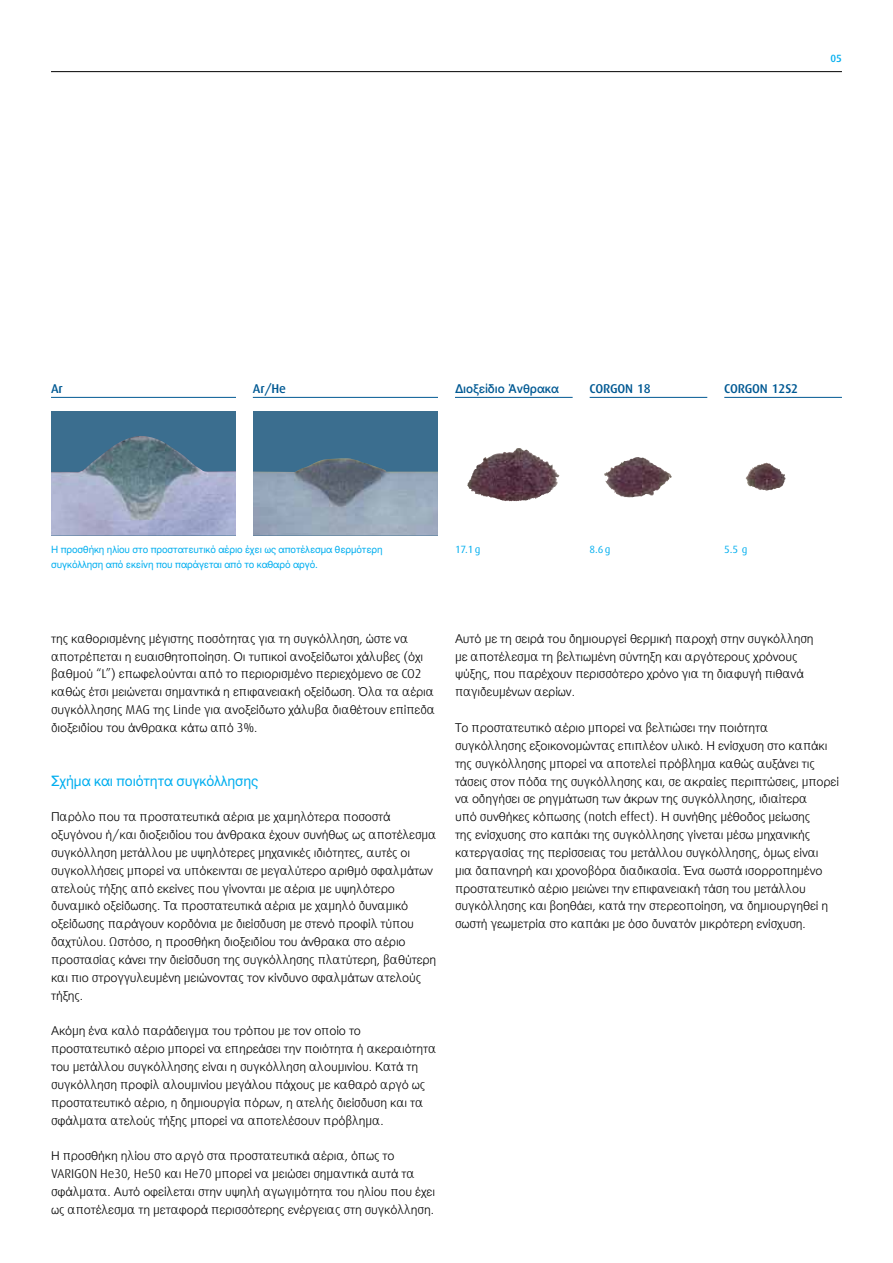
<style>
.page{position:relative;width:893px;height:1263px;background:#fff}
.page>*{position:absolute;margin:0;border:0;box-sizing:border-box;transform-origin:0 0}
.t1{font:15px "Linde Dax Global";letter-spacing:-.01em;color:#00aeef}
.t2{font:300 12.75px/17.9px "Linde Dax Global";letter-spacing:-.01em;color:#000}
.t3{font:500 12.75px "Linde Dax Global";letter-spacing:-.01em;color:#005993}
.t4{font:10.5px/14.7px "Linde Dax Global";letter-spacing:-.01em;color:#00aeef}
.t5{font:500 10.5px "Linde Dax Global";color:#00aeef}
</style>
<div class="page">
<hr style="left:51px;top:71px;width:791px;height:1px;background:#000">
<img style="left:467px;top:448px;width:84px;height:54px">
<img style="left:604px;top:457px;width:68px;height:41px">
<img style="left:745px;top:463px;width:41px;height:28px">
<hr style="left:455px;top:397px;width:118px;height:1px;background:#005993">
<hr style="left:590px;top:397px;width:117px;height:1px;background:#005993">
<hr style="left:724px;top:397px;width:118px;height:1px;background:#005993">
<div style="left:51px;top:411px;width:185px;height:125px;background:#3b6e8f"></div>
<img style="left:51px;top:436px;width:185px;height:100px">
<hr style="left:51px;top:397px;width:185px;height:1px;background:#005993">
<div style="left:253px;top:411px;width:185px;height:125px;background:#3b6e8f"></div>
<img style="left:253px;top:458px;width:185px;height:78px">
<hr style="left:253px;top:397px;width:185px;height:1px;background:#005993">
<p class="t5" style="left:831px;top:52px;width:13px">05</p>
<p class="t3" style="left:51px;top:381px;width:13px">Ar</p>
<p class="t3" style="left:253px;top:381px;width:35px">Ar/He</p>
<p class="t3" style="left:455px;top:381px;width:106px">Διοξείδιο Άνθρακα</p>
<p class="t3" style="left:590px;top:381px;width:63px">CORGON 18</p>
<p class="t3" style="left:724px;top:381px;width:75px">CORGON 12S2</p>
<p class="t4" style="left:51px;top:542px;width:333px">Η προσθήκη ηλίου στο προστατευτικό αέριο έχει ως αποτέλεσμα θερμότερη συγκόλληση από εκείνη που παράγεται από το καθαρό αργό.</p>
<p class="t4" style="left:455px;top:542px;width:27px">17.1g</p>
<p class="t4" style="left:590px;top:542px;width:22px">8.6g</p>
<p class="t4" style="left:724px;top:542px;width:25px">5.5 g</p>
<p class="t2" style="left:51px;top:629px;width:386px">της καθορισμένης μέγιστης ποσότητας για τη συγκόλληση, ώστε να αποτρέπεται η ευαισθητοποίηση. Οι τυπικοί ανοξείδωτοι χάλυβες (όχι βαθμού “L”) επωφελούνται από το περιορισμένο περιεχόμενο σε CO2 καθώς έτσι μειώνεται σημαντικά η επιφανειακή οξείδωση. Όλα τα αέρια συγκόλλησης MAG της Linde για ανοξείδωτο χάλυβα διαθέτουν επίπεδα διοξειδίου του άνθρακα κάτω από 3%.</p>
<p class="t1" style="left:51px;top:771px;width:209px">Σχήμα και ποιότητα συγκόλλησης</p>
<p class="t2" style="left:51px;top:808px;width:387px">Παρόλο που τα προστατευτικά αέρια με χαμηλότερα ποσοστά οξυγόνου ή/και διοξειδίου του άνθρακα έχουν συνήθως ως αποτέλεσμα συγκόλληση μετάλλου με υψηλότερες μηχανικές ιδιότητες, αυτές οι συγκολλήσεις μπορεί να υπόκεινται σε μεγαλύτερο αριθμό σφαλμάτων ατελούς τήξης από εκείνες που γίνονται με αέρια με υψηλότερο δυναμικό οξείδωσης. Τα προστατευτικά αέρια με χαμηλό δυναμικό οξείδωσης παράγουν κορδόνια με διείσδυση με στενό προφίλ τύπου δαχτύλου. Ωστόσο, η προσθήκη διοξειδίου του άνθρακα στο αέριο προστασίας κάνει την διείσδυση της συγκόλλησης πλατύτερη, βαθύτερη και πιο στρογγυλευμένη μειώνοντας τον κίνδυνο σφαλμάτων ατελούς τήξης.</p>
<p class="t2" style="left:51px;top:1022px;width:387px">Ακόμη ένα καλό παράδειγμα του τρόπου με τον οποίο το προστατευτικό αέριο μπορεί να επηρεάσει την ποιότητα ή ακεραιότητα του μετάλλου συγκόλλησης είναι η συγκόλληση αλουμινίου. Κατά τη συγκόλληση προφίλ αλουμινίου μεγάλου πάχους με καθαρό αργό ως προστατευτικό αέριο, η δημιουργία πόρων, η ατελής διείσδυση και τα σφάλματα ατελούς τήξης μπορεί να αποτελέσουν πρόβλημα.</p>
<p class="t2" style="left:51px;top:1147px;width:385px">Η προσθήκη ηλίου στο αργό στα προστατευτικά αέρια, όπως το VARIGON He30, He50 και He70 μπορεί να μειώσει σημαντικά αυτά τα σφάλματα. Αυτό οφείλεται στην υψηλή αγωγιμότητα του ηλίου που έχει ως αποτέλεσμα τη μεταφορά περισσότερης ενέργειας στη συγκόλληση.</p>
<p class="t2" style="left:455px;top:629px;width:360px">Αυτό με τη σειρά του δημιουργεί θερμική παροχή στην συγκόλληση με αποτέλεσμα τη βελτιωμένη σύντηξη και αργότερους χρόνους ψύξης, που παρέχουν περισσότερο χρόνο για τη διαφυγή πιθανά παγιδευμένων αερίων.</p>
<p class="t2" style="left:455px;top:719px;width:386px">Το προστατευτικό αέριο μπορεί να βελτιώσει την ποιότητα συγκόλλησης εξοικονομώντας επιπλέον υλικό. Η ενίσχυση στο καπάκι της συγκόλλησης μπορεί να αποτελεί πρόβλημα καθώς αυξάνει τις τάσεις στον πόδα της συγκόλλησης και, σε ακραίες περιπτώσεις, μπορεί να οδηγήσει σε ρηγμάτωση των άκρων της συγκόλλησης, ιδιαίτερα<br>υπό συνθήκες κόπωσης (notch effect). Η συνήθης μέθοδος μείωσης<br>της ενίσχυσης στο καπάκι της συγκόλλησης γίνεται μέσω μηχανικής κατεργασίας της περίσσειας του μετάλλου συγκόλλησης, όμως είναι μια δαπανηρή και χρονοβόρα διαδικασία. Ένα σωστά ισορροπημένο προστατευτικό αέριο μειώνει την επιφανειακή τάση του μετάλλου συγκόλλησης και βοηθάει, κατά την στερεοποίηση, να δημιουργηθεί η σωστή γεωμετρία στο καπάκι με όσο δυνατόν μικρότερη ενίσχυση.</p>
</div>
